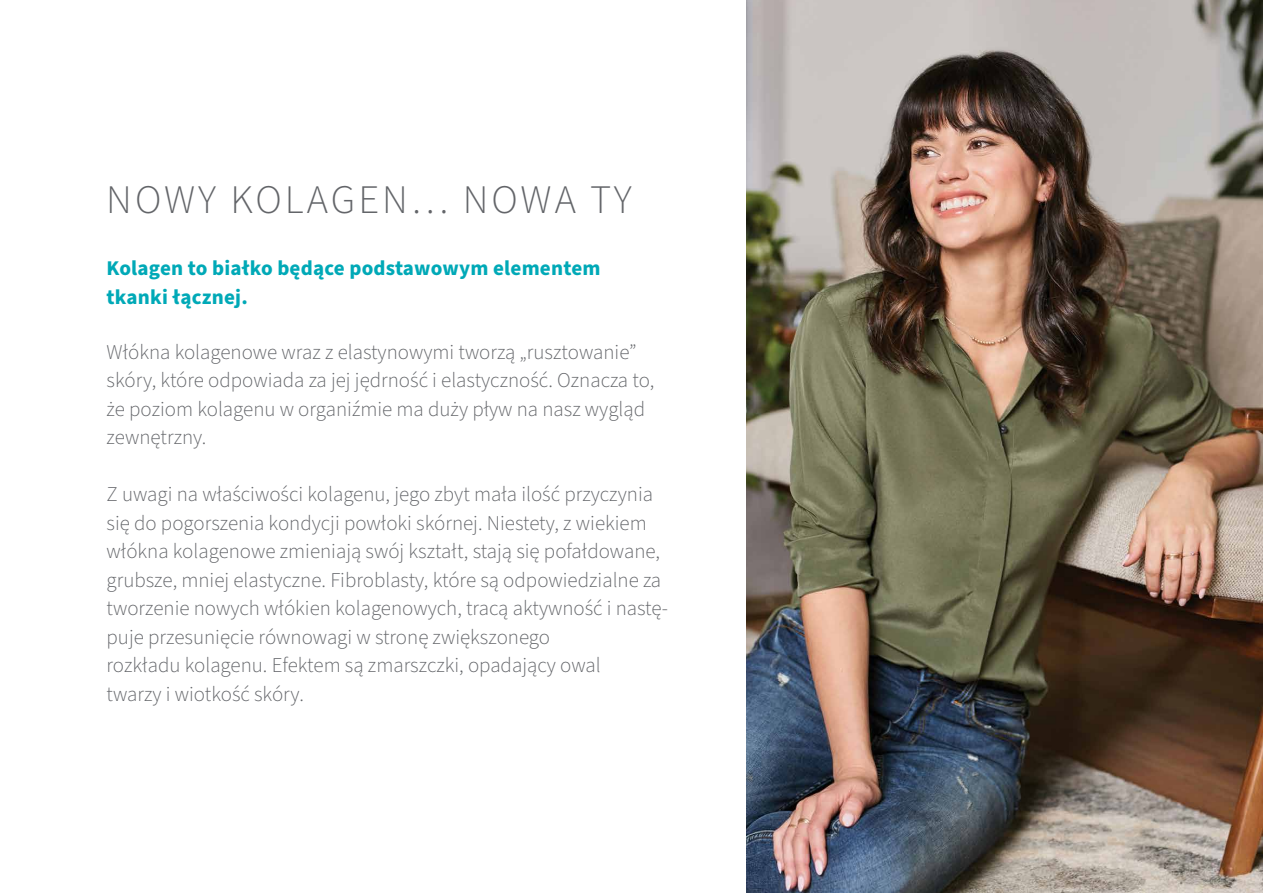
<style>
.page{position:relative;width:1263px;height:893px;background:#fff}
.page>*{position:absolute;margin:0;border:0;box-sizing:border-box;transform-origin:0 0}
.t1{font:300 40.5px "Source Sans Pro";letter-spacing:.075em;color:#636569}
.t2{font:300 21px/28.5px "Source Sans Pro";color:#636569}
.t3{font:700 21px/28.5px "Source Sans Pro";letter-spacing:.01em;color:#00a9b7}
</style>
<div class="page">
<img style="left:746px;top:0;width:517px;height:893px">
<h1 class="t1" style="left:106px;top:172px;width:527px">NOWY KOLAGEN… NOWA TY</h1>
<p class="t3" style="left:107px;top:255px;width:495px">Kolagen to białko będące podstawowym elementem tkanki łącznej.</p>
<p class="t2" style="left:107px;top:338px;width:549px">Włókna kolagenowe wraz z elastynowymi tworzą „rusztowanie” skóry, które odpowiada za jej jędrność i elastyczność. Oznacza to, że poziom kolagenu w organiźmie ma duży pływ na nasz wygląd zewnętrzny.</p>
<p class="t2" style="left:107px;top:480px;width:563px">Z uwagi na właściwości kolagenu, jego zbyt mała ilość przyczynia się do pogorszenia kondycji powłoki skórnej. Niestety, z wiekiem włókna kolagenowe zmieniają swój kształt, stają się pofałdowane, grubsze, mniej elastyczne. Fibroblasty, które są odpowiedzialne za tworzenie nowych włókien kolagenowych, tracą aktywność i nastę&shy;puje przesunięcie równowagi w stronę zwiększonego<br>rozkładu kolagenu. Efektem są zmarszczki, opadający owal<br>twarzy i wiotkość skóry.</p>
</div>
